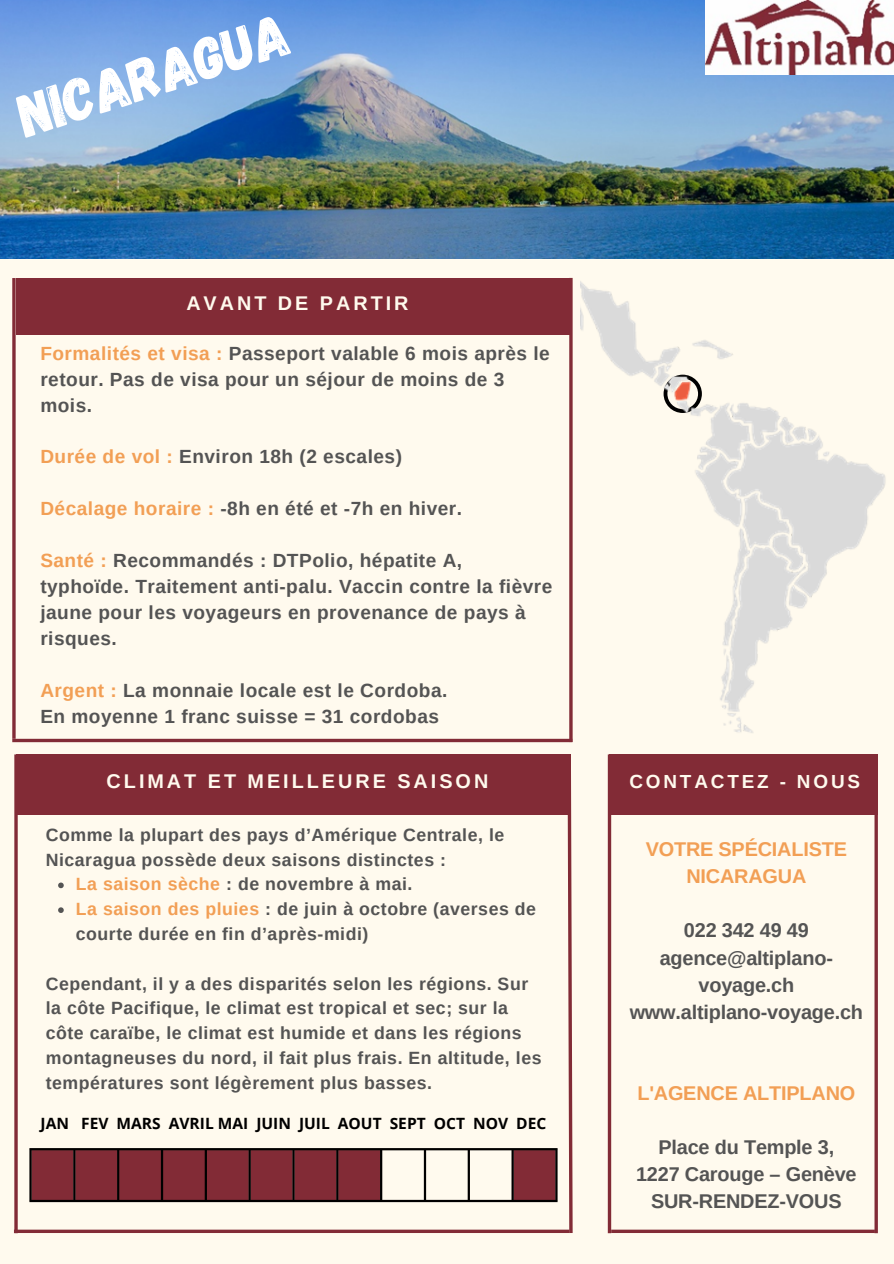
<style>
.page{position:relative;width:894px;height:1264px;background:#fff}
.page>*{position:absolute;margin:0;border:0;box-sizing:border-box;transform-origin:0 0}
.t1{font:60px "Gagalin";color:#fff}
.t2{font:700 19.95px/27px "Arimo";letter-spacing:-.01em;color:#545454;text-align:center}
.t3{font:700 19.95px/27px "Arimo";letter-spacing:-.01em;color:#f29f55;text-align:center}
.t4{font:700 19.8px "Arimo";letter-spacing:.15em;color:#fffaee}
.t5{font:700 19.05px/26px "Arimo";letter-spacing:.025em;color:#545454}
.t6{font:700 18.9px "Arimo";letter-spacing:.15em;color:#fffaee}
.t7{font:700 17.7px/24.8px "Arimo";letter-spacing:.03em;color:#545454}
.t8{font:700 15.6px "Open Sans";color:#000}
.s1{color:#f29f55}
</style>
<div class="page">
<div style="left:0;top:0;width:893px;height:1263px;background:#fffaee"></div>
<div style="left:16px;top:754px;width:554px;height:60px;background:#822b36"></div>
<div style="left:16px;top:278px;width:555px;height:56px;background:#822b36"></div>
<svg style="left:32px;top:1150px;width:523px;height:49px"></svg>
<hr style="left:29px;top:1150px;width:3px;height:49px;background:#000">
<hr style="left:73px;top:1150px;width:2px;height:49px;background:#000">
<hr style="left:117px;top:1150px;width:2px;height:49px;background:#000">
<hr style="left:161px;top:1150px;width:2px;height:49px;background:#000">
<hr style="left:205px;top:1150px;width:2px;height:49px;background:#000">
<hr style="left:248px;top:1150px;width:3px;height:49px;background:#000">
<hr style="left:292px;top:1150px;width:2px;height:49px;background:#000">
<hr style="left:336px;top:1150px;width:2px;height:49px;background:#000">
<hr style="left:380px;top:1150px;width:2px;height:49px;background:#000">
<hr style="left:424px;top:1150px;width:2px;height:49px;background:#000">
<hr style="left:467px;top:1150px;width:3px;height:49px;background:#000">
<hr style="left:511px;top:1150px;width:2px;height:49px;background:#000">
<hr style="left:555px;top:1150px;width:2px;height:49px;background:#000">
<hr style="left:29px;top:1148px;width:528px;height:2px;background:#000">
<hr style="left:29px;top:1199px;width:528px;height:3px;background:#000">
<div style="left:609px;top:754px;width:268px;height:61px;background:#822b36"></div>
<svg style="left:12px;top:278px;width:4px;height:460px;background:#954a52"></svg>
<svg style="left:12px;top:738px;width:557px;height:4px;background:#9a545a"></svg>
<hr style="left:569px;top:278px;width:3px;height:464px;background:#822b36">
<svg style="left:14px;top:754px;width:4px;height:479px;background:#934850"></svg>
<hr style="left:14px;top:1229px;width:555px;height:3px;background:#822b36">
<svg style="left:565px;top:754px;width:8px;height:479px"></svg>
<svg style="left:607px;top:757px;width:4px;height:476px;background:#9b555b"></svg>
<hr style="left:611px;top:1229px;width:263px;height:3px;background:#822b36">
<hr style="left:874px;top:754px;width:3px;height:479px;background:#822b36">
<img style="left:0;top:0;width:893px;height:258px">
<img style="left:705px;top:0;width:188px;height:74px">
<img style="left:580px;top:281px;width:306px;height:476px">
<svg style="left:58px;top:882px;width:6px;height:6px"></svg>
<svg style="left:58px;top:907px;width:6px;height:6px"></svg>
<p class="t1" style="left:8px;top:81px;width:283px;rotate:-18deg">NICARAGUA</p>
<p class="t4" style="left:186px;top:292px;width:224px">AVANT DE PARTIR</p>
<p class="t5" style="left:40px;top:340px;width:511px"><span class="s1">Formalités et visa :</span> Passeport valable 6 mois après le retour. Pas de visa pour un séjour de moins de 3 mois.</p>
<p class="t5" style="left:40px;top:444px;width:363px"><span class="s1">Durée de vol :</span> Environ 18h (2 escales)</p>
<p class="t5" style="left:40px;top:495px;width:423px"><span class="s1">Décalage horaire :</span> -8h en été et -7h en hiver.</p>
<p class="t5" style="left:40px;top:547px;width:513px"><span class="s1">Santé :</span> Recommandés : DTPolio, hépatite A, typhoïde. Traitement anti-palu. Vaccin contre la fièvre jaune pour les voyageurs en provenance de pays à risques.</p>
<p class="t5" style="left:40px;top:677px;width:408px"><span class="s1">Argent :</span> La monnaie locale est le Cordoba.</p>
<p class="t5" style="left:40px;top:703px;width:400px">En moyenne 1 franc suisse = 31 cordobas</p>
<p class="t4" style="left:107px;top:770px;width:383px">CLIMAT ET MEILLEURE SAISON</p>
<p class="t7" style="left:46px;top:822px;width:460px">Comme la plupart des pays d’Amérique Centrale, le<br>Nicaragua possède deux saisons distinctes :</p>
<p class="t7" style="left:76px;top:871px;width:338px"><span class="s1">La saison sèche</span> : de novembre à mai.</p>
<p class="t7" style="left:76px;top:896px;width:461px"><span class="s1">La saison des pluies</span> : de juin à octobre (averses de courte durée en fin d’après-midi)</p>
<p class="t7" style="left:46px;top:971px;width:497px">Cependant, il y a des disparités selon les régions. Sur la côte Pacifique, le climat est tropical et sec; sur la côte caraïbe, le climat est humide et dans les régions montagneuses du nord, il fait plus frais. En altitude, les températures sont légèrement plus basses.</p>
<p class="t8" style="left:41px;top:1112px;width:507px">JAN FEV MARS AVRIL MAI JUIN JUIL AOUT SEPT OCT NOV DEC</p>
<p class="t6" style="left:629px;top:770px;width:232px">CONTACTEZ - NOUS</p>
<p class="t3" style="left:645px;top:836px;width:203px">VOTRE SPÉCIALISTE<br>NICARAGUA</p>
<p class="t2" style="left:683px;top:917px;width:126px">022 342 49 49</p>
<p class="t2" style="left:659px;top:944px;width:175px">agence@altiplano&shy;voyage.ch</p>
<p class="t2" style="left:629px;top:998px;width:235px">www.altiplano-voyage.ch</p>
<p class="t3" style="left:637px;top:1079px;width:219px">L'AGENCE ALTIPLANO</p>
<p class="t2" style="left:658px;top:1133px;width:177px">Place du Temple 3,</p>
<p class="t2" style="left:636px;top:1160px;width:222px">1227 Carouge – Genève</p>
<p class="t2" style="left:650px;top:1187px;width:192px">SUR-RENDEZ-VOUS</p>
</div>
